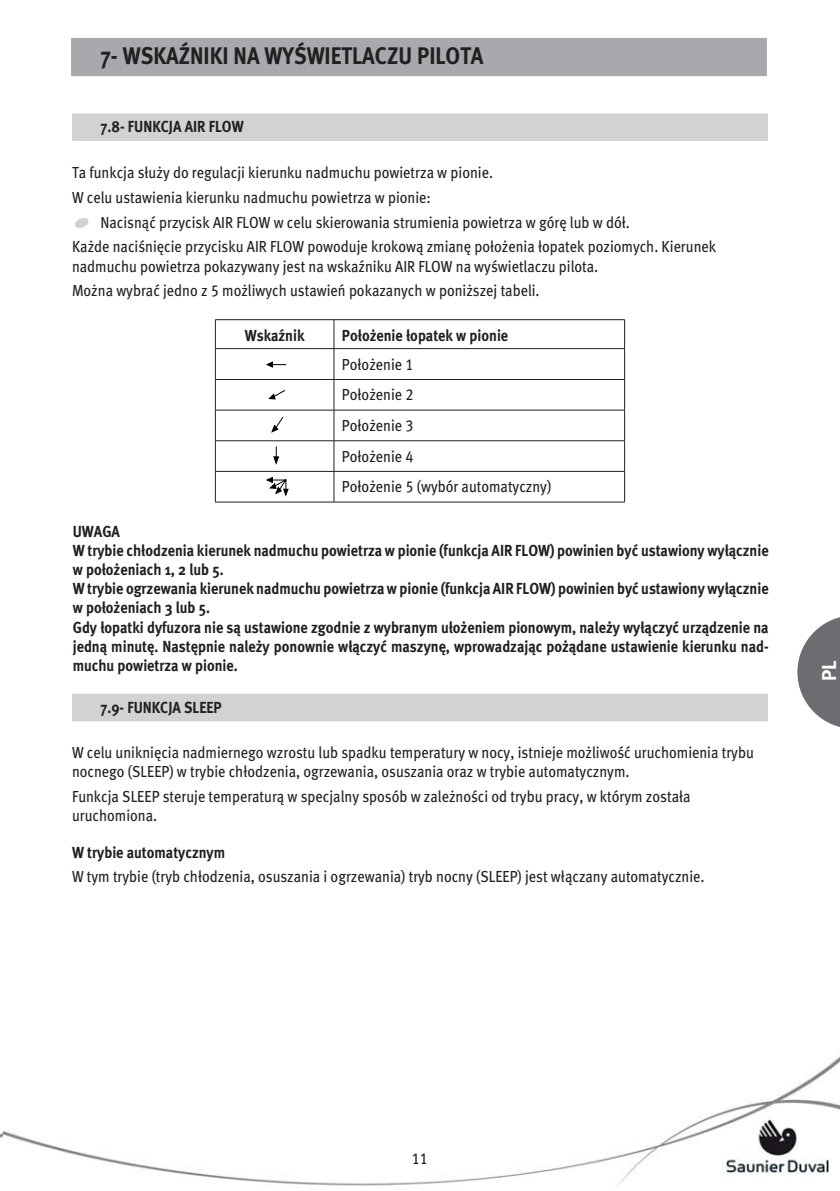
<style>
.page{position:relative;width:840px;height:1191px;background:#fff}
.page>*{position:absolute;margin:0;border:0;box-sizing:border-box;transform-origin:0 0}
.t1{font:24px "Meta Bold CE";color:#231f20;scale:.9 1}
.t2{font:20px "Meta Bold CE";color:#fff}
.t3{font:16px/30.6px "Meta Book CELF";color:#231f20;scale:.9 1}
.t4{font:16px/19.2px "Meta Bold CE";color:#231f20;scale:.9 1}
</style>
<div class="page">
<img style="left:2px;top:37px;width:837px;height:1149px">
<div style="left:72px;top:39px;width:693px;height:36px;background:#a8a9ad"></div>
<div style="left:71px;top:38px;width:695px;height:38px;border:2px solid #a8a9ad"></div>
<svg style="left:797px;top:615px;width:42px;height:114px"></svg>
<div style="left:72px;top:114px;width:695px;height:26px;background:#d1d2d4"></div>
<div style="left:72px;top:113px;width:695px;height:28px;border:1px solid #d1d2d4"></div>
<svg style="left:75px;top:218px;width:13px;height:10px"></svg>
<hr style="left:215px;top:319px;width:119px;height:1px;background:#231f20">
<svg style="left:215px;top:320px;width:1px;height:28px"></svg>
<hr style="left:334px;top:319px;width:290px;height:1px;background:#231f20">
<svg style="left:333px;top:320px;width:1px;height:28px"></svg>
<svg style="left:624px;top:320px;width:1px;height:28px"></svg>
<hr style="left:215px;top:348px;width:119px;height:1px;background:#231f20">
<hr style="left:334px;top:348px;width:290px;height:1px;background:#231f20">
<hr style="left:215px;top:349px;width:1px;height:30px;background:#231f20">
<hr style="left:215px;top:379px;width:119px;height:1px;background:#231f20">
<hr style="left:215px;top:380px;width:1px;height:30px;background:#231f20">
<hr style="left:215px;top:410px;width:119px;height:1px;background:#231f20">
<hr style="left:215px;top:410px;width:1px;height:30px;background:#231f20">
<hr style="left:215px;top:440px;width:119px;height:1px;background:#231f20">
<hr style="left:215px;top:441px;width:1px;height:30px;background:#231f20">
<hr style="left:215px;top:471px;width:119px;height:1px;background:#231f20">
<hr style="left:215px;top:471px;width:1px;height:31px;background:#231f20">
<hr style="left:215px;top:502px;width:119px;height:1px;background:#231f20">
<hr style="left:333px;top:349px;width:1px;height:30px;background:#231f20">
<hr style="left:624px;top:349px;width:1px;height:30px;background:#231f20">
<hr style="left:334px;top:379px;width:290px;height:1px;background:#231f20">
<hr style="left:333px;top:380px;width:1px;height:30px;background:#231f20">
<hr style="left:624px;top:380px;width:1px;height:30px;background:#231f20">
<hr style="left:334px;top:410px;width:290px;height:1px;background:#231f20">
<hr style="left:333px;top:410px;width:1px;height:30px;background:#231f20">
<hr style="left:624px;top:410px;width:1px;height:30px;background:#231f20">
<hr style="left:334px;top:440px;width:290px;height:1px;background:#231f20">
<hr style="left:333px;top:441px;width:1px;height:30px;background:#231f20">
<hr style="left:624px;top:441px;width:1px;height:30px;background:#231f20">
<hr style="left:334px;top:471px;width:290px;height:1px;background:#231f20">
<hr style="left:333px;top:471px;width:1px;height:31px;background:#231f20">
<hr style="left:624px;top:471px;width:1px;height:31px;background:#231f20">
<hr style="left:334px;top:502px;width:290px;height:1px;background:#231f20">
<svg style="left:266px;top:361px;width:20px;height:6px"></svg>
<svg style="left:268px;top:390px;width:17px;height:9px"></svg>
<svg style="left:271px;top:417px;width:12px;height:15px"></svg>
<svg style="left:273px;top:446px;width:6px;height:18px"></svg>
<svg style="left:266px;top:477px;width:22px;height:19px"></svg>
<div style="left:72px;top:694px;width:695px;height:27px;background:#d1d2d4"></div>
<div style="left:72px;top:693px;width:695px;height:28px;border:1px solid #d1d2d4"></div>
<h1 class="t1" style="left:100px;top:40px;width:427px">7- WSKAŹNIKI NA WYŚWIETLACZU PILOTA</h1>
<p class="t4" style="left:100px;top:117px;width:161px">7.8- FUNKCJA AIR FLOW</p>
<p class="t3" style="left:72px;top:159px;width:469px;line-height:24.8px">Ta funkcja służy do regulacji kierunku nadmuchu powietrza w pionie.<br>W celu ustawienia kierunku nadmuchu powietrza w pionie:</p>
<p class="t3" style="left:72px;top:209px;width:716px;line-height:24.8px;text-indent:28px">Nacisnąć przycisk AIR FLOW w celu skierowania strumienia powietrza w górę lub w dół.<br>Każde naciśnięcie przycisku AIR FLOW powoduje krokową zmianę położenia łopatek poziomych. Kierunek</p>
<p class="t3" style="left:72px;top:253px;width:586px;line-height:24.8px">nadmuchu powietrza pokazywany jest na wskaźniku AIR FLOW na wyświetlaczu pilota.<br>Można wybrać jedno z 5 możliwych ustawień pokazanych w poniższej tabeli.</p>
<p class="t4" style="left:245px;top:325px;width:68px">Wskaźnik</p>
<p class="t4" style="left:342px;top:325px;width:186px">Położenie łopatek w pionie</p>
<p class="t3" style="left:342px;top:348px;width:234px">Położenie 1<br>Położenie 2<br>Położenie 3<br>Położenie 4<br>Położenie 5 (wybór automatyczny)</p>
<p class="t4" style="left:73px;top:521px;width:774px">UWAGA<br>W trybie chłodzenia kierunek nadmuchu powietrza w pionie (funkcja AIR FLOW) powinien być ustawiony wyłącznie w położeniach 1, 2 lub 5.<br>W trybie ogrzewania kierunek nadmuchu powietrza w pionie (funkcja AIR FLOW) powinien być ustawiony wyłącznie w położeniach 3 lub 5.<br>Gdy łopatki dyfuzora nie są ustawione zgodnie z wybranym ułożeniem pionowym, należy wyłączyć urządzenie na jedną minutę. Następnie należy ponownie włączyć maszynę, wprowadzając pożądane ustawienie kierunku nad&shy;muchu powietrza w pionie.</p>
<p class="t4" style="left:100px;top:697px;width:136px">7.9- FUNKCJA SLEEP</p>
<p class="t3" style="left:72px;top:742px;width:758px;line-height:19.2px">W celu uniknięcia nadmiernego wzrostu lub spadku temperatury w nocy, istnieje możliwość uruchomienia trybu nocnego (SLEEP) w trybie chłodzenia, ogrzewania, osuszania oraz w trybie automatycznym.</p>
<p class="t3" style="left:72px;top:786px;width:688px;line-height:19.2px">Funkcja SLEEP steruje temperaturą w specjalny sposób w zależności od trybu pracy, w którym została uruchomiona.</p>
<p class="t4" style="left:72px;top:842px;width:171px">W trybie automatycznym</p>
<p class="t3" style="left:72px;top:861px;width:704px">W tym trybie (tryb chłodzenia, osuszania i ogrzewania) tryb nocny (SLEEP) jest włączany automatycznie.</p>
<p class="t2" style="left:816px;top:681px;width:22px;rotate:-90deg">PL</p>
<p class="t3" style="left:411px;top:1142px;width:19px">11</p>
</div>
